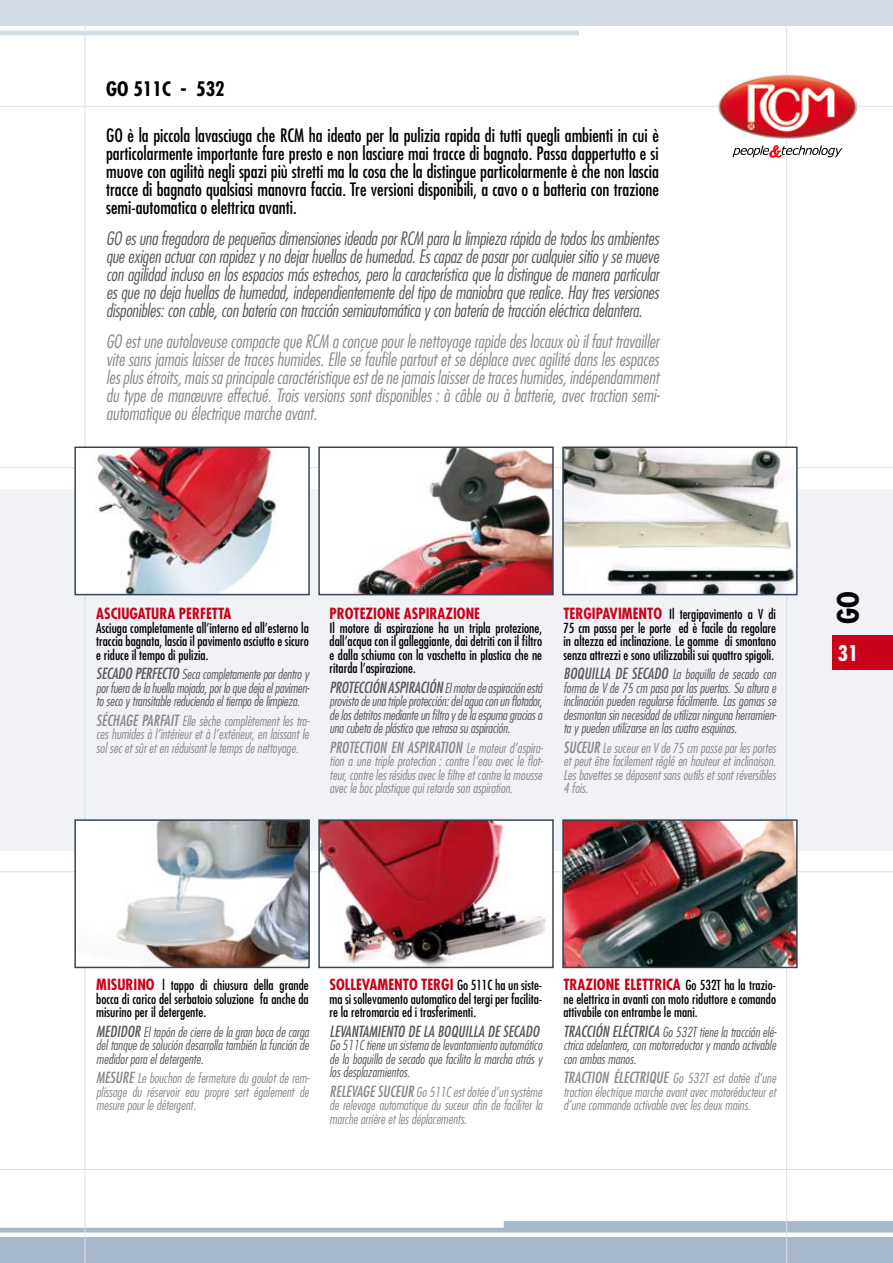
<style>
.page{position:relative;width:893px;height:1263px;background:#fff}
.page>*{position:absolute;margin:0;border:0;box-sizing:border-box;transform-origin:0 0}
.t1{font:700 condensed 28.65px "Futura";color:#000}
.t2{font:700 condensed 21px "Futura";color:#fff}
.t3{font:700 condensed 19.5px "Futura";color:#000}
.t4{font:italic 300 condensed 18px/18px "Futura";letter-spacing:-.01em;color:#58585a;text-align:justify}
.t5{font:italic 300 condensed 18px/18px "Futura";color:#87888a;text-align:justify}
.t6{font:condensed 18px/18px "Futura";color:#000;text-align:justify}
.t7{font:700 condensed 15px "Futura";color:#ca031a}
.t8{font:italic condensed 15px "Futura";color:#87888a}
.t9{font:italic condensed 15px "Futura";color:#58585a}
.t10{font:italic 300 condensed 13.5px/13.5px "Futura";color:#58585a;text-align:justify}
.t11{font:italic 300 condensed 13.5px/13.5px "Futura";color:#87888a;text-align:justify}
.t12{font:condensed 13.5px/13.5px "Futura";color:#000;text-align:justify}
.s1{font-weight:400;font-size:15px}
.s2{font-weight:300;font-size:13.5px}
.s3{font-weight:700;font-size:15px;color:#ca031a}
</style>
<div class="page">
<div style="left:0;top:0;width:893px;height:26px;background:#d3dbe4"></div>
<svg style="left:0;top:26px;width:579px;height:16px"></svg>
<div style="left:0;top:1238px;width:893px;height:25px;background:#a7b8ca"></div>
<svg style="left:0;top:1221px;width:893px;height:11px"></svg>
<div style="left:0;top:489px;width:893px;height:361px;background:#f0f2f5"></div>
<hr style="left:0;top:467px;width:893px;height:1px;background:#dbdfe4">
<hr style="left:0;top:871px;width:893px;height:1px;background:#dbdfe4">
<hr style="left:0;top:106px;width:893px;height:1px;background:#dbdfe4">
<hr style="left:786px;top:0;width:1px;height:1263px;background:#dbdfe4">
<hr style="left:0;top:1169px;width:893px;height:1px;background:#dbdfe4">
<svg style="left:733px;top:145px;width:109px;height:13px"></svg>
<img style="left:718px;top:73px;width:139px;height:66px">
<hr style="left:85px;top:0;width:1px;height:1263px;background:#dbdfe4">
<div style="left:833px;top:636px;width:60px;height:34px;background:#ca031a"></div>
<img style="left:565px;top:449px;width:230px;height:143px">
<div style="left:562px;top:446px;width:236px;height:149px;border:2px solid #364658"></div>
<div style="left:75px;top:447px;width:234px;height:148px;background:#fff"></div>
<img style="left:96px;top:449px;width:181px;height:143px">
<div style="left:74px;top:446px;width:236px;height:149px;border:2px solid #364658"></div>
<img style="left:321px;top:449px;width:230px;height:143px">
<div style="left:318px;top:446px;width:236px;height:149px;border:2px solid #364658"></div>
<img style="left:565px;top:822px;width:230px;height:143px">
<div style="left:562px;top:819px;width:236px;height:149px;border:2px solid #364658"></div>
<img style="left:77px;top:822px;width:230px;height:143px">
<div style="left:74px;top:819px;width:236px;height:149px;border:2px solid #364658"></div>
<img style="left:321px;top:822px;width:230px;height:143px">
<div style="left:318px;top:819px;width:236px;height:149px;border:2px solid #364658"></div>
<h3 class="t3" style="left:106px;top:76px;width:120px">GO 511C - 532</h3>
<p class="t6" style="left:106px;top:126px;width:554px">GO è la piccola lavasciuga che RCM ha ideato per la pulizia rapida di tutti quegli ambienti in cui è particolarmente importante fare presto e non lasciare mai tracce di bagnato. Passa dappertutto e si muove con agilità negli spazi più stretti ma la cosa che la distingue particolarmente è che non lascia tracce di bagnato qualsiasi manovra faccia. Tre versioni disponibili, a cavo o a batteria con trazione semi-automatica o elettrica avanti.</p>
<p class="t4" style="left:106px;top:229px;width:554px">GO es una fregadora de pequeñas dimensiones ideada por RCM para la limpieza rápida de todos los ambientes que exigen actuar con rapidez y no dejar huellas de humedad. Es capaz de pasar por cualquier sitio y se mueve con agilidad incluso en los espacios más estrechos, pero la característica que la distingue de manera particular es que no deja huellas de humedad, independientemente del tipo de maniobra que realice. Hay tres versiones disponibles: con cable, con batería con tracción semiautomática y con batería de tracción eléctrica delantera.</p>
<p class="t5" style="left:106px;top:332px;width:555px">GO est une autolaveuse compacte que RCM a conçue pour le nettoyage rapide des locaux où il faut travailler vite sans jamais laisser de traces humides. Elle se faufile partout et se déplace avec agilité dans les espaces les plus étroits, mais sa principale caractéristique est de ne jamais laisser de traces humides, indépendamment du type de manœuvre effectué. Trois versions sont disponibles : à câble ou à batterie, avec traction semi&shy;automatique ou électrique marche avant.</p>
<p class="t7" style="left:96px;top:604px;width:98px">ASCIUGATURA PERFETT</p>
<p class="t7" style="left:223px;top:604px;width:9px">A</p>
<p class="t12" style="left:96px;top:621px;width:214px">Asciuga completamente all’interno ed all’esterno la traccia bagnata, lascia il pavimento asciutto e sicuro e riduce il tempo di pulizia.</p>
<p class="t10" style="left:96px;top:667px;width:215px"><span class="s1">SECADO PERFECTO</span> Seca completamente por dentro y por fuera de la huella mojada, por lo que deja el pavimen&shy;to seco y transitable reduciendo el tiempo de limpieza.</p>
<p class="t8" style="left:96px;top:711px;width:24px">SÉCHAGE</p>
<p class="t11" style="left:96px;top:714px;width:215px;text-indent:45px"><span class="s1">PARFA IT</span> Elle sèche complètement les tra&shy;ces humides à l’intérieur et à l’extérieur, en laissant le sol sec et sûr et en réduisant le temps de nettoyage.</p>
<p class="t7" style="left:330px;top:604px;width:16px">PROTEZ</p>
<p class="t7" style="left:373px;top:604px;width:13px">IONE</p>
<p class="t7" style="left:404px;top:604px;width:62px">ASPIRAZIONE</p>
<p class="t12" style="left:330px;top:621px;width:214px">Il motore di aspirazione ha un tripla protezione, dall’acqua con il galleggiante, dai detriti con il filtro e dalla schiuma con la vaschetta in plastica che ne ritarda l’aspirazione.</p>
<p class="t10" style="left:330px;top:681px;width:214px"><span class="s1">PRO TECCIÓN ASPIRA CIÓN</span> El motor de aspiración está provisto de una triple protección: del agua con un flotador, de los detritos mediante un filtro y de la espuma gracias a una cubeta de plástico que retrasa su aspiración.</p>
<p class="t8" style="left:330px;top:738px;width:215px">PROTECTION EN ASPIRA TION <span class="s2">Le moteur d’aspira-</span></p>
<p class="t11" style="left:330px;top:754px;width:215px">tion a une triple protection : contre l’eau avec le flot&shy;teur, contre les résidus avec le filtre et contre la mousse avec le bac plastique qui retarde son aspiration.</p>
<p class="t7" style="left:563px;top:604px;width:68px">TERGIPAVIMENTO</p>
<p class="t12" style="left:563px;top:607px;width:214px;text-indent:106px">Il tergipavimento a V di 75 cm passa per le porte ed è facile da regolare in altezza ed inclinazione. Le gomme di smontano senza attrezzi e sono utilizzabili sui quattro spigoli.</p>
<p class="t10" style="left:563px;top:667px;width:215px"><span class="s1">BOQUILLA DE SECADO</span> La boquilla de secado con forma de V de 75 cm pasa por las puertas. Su altura e inclinación pueden regularse fácilmente. Las gomas se desmontan sin necesidad de utilizar ninguna herramien&shy;ta y pueden utilizarse en las cuatro esquinas.</p>
<p class="t11" style="left:563px;top:741px;width:214px"><span class="s1">SUCEUR</span> Le suceur en V de 75 cm passe par les portes et peut être facilement réglé en hauteur et inclinaison.<br>Les bavettes se déposent sans outils et sont réversibles 4 fois.</p>
<h1 class="t1" style="left:831px;top:624px;width:33px;rotate:-90deg">GO</h1>
<h2 class="t2" style="left:838px;top:640px;width:22px">31</h2>
<p class="t12" style="left:96px;top:978px;width:214px"><span class="s3">MISURINO</span> l tappo di chiusura della grande bocca di carico del serbatoio soluzione fa anche da misurino per il detergente.</p>
<p class="t10" style="left:96px;top:1025px;width:214px"><span class="s1">MEDIDOR</span> El tapón de cierre de la gran boca de carga del tanque de solución desarrolla también la función de medidor para el detergente.</p>
<p class="t11" style="left:96px;top:1071px;width:215px"><span class="s1">MESURE</span> Le bouchon de fermeture du goulot de rem&shy;plissage du réservoir eau propre sert également de mesure pour le détergent.</p>
<p class="t7" style="left:330px;top:975px;width:57px">SOLLEVAMENTO</p>
<p class="t12" style="left:330px;top:978px;width:214px;text-indent:92px"><span class="s3">TERGI</span> Go 511C ha un siste&shy;ma si sollevamento automatico del tergi per facilita&shy;re la retromarcia ed i trasferimenti.</p>
<p class="t9" style="left:330px;top:1022px;width:198px">LEVAN TAMIEN TO DE LA BOQUILLA DE SECADO</p>
<p class="t10" style="left:330px;top:1038px;width:215px">Go 511C tiene un sistema de levantamiento automático de la boquilla de secado que facilita la marcha atrás y los desplazamientos.</p>
<p class="t11" style="left:330px;top:1085px;width:214px"><span class="s1">RELEVAGE SUCEUR</span> Go 511C est dotée d’un système de relevage automatique du suceur afin de faciliter la marche arrière et les déplacements.</p>
<p class="t7" style="left:563px;top:975px;width:42px">TRAZIONE</p>
<p class="t7" style="left:625px;top:975px;width:19px">ELETTR</p>
<p class="t12" style="left:563px;top:978px;width:214px;text-indent:99px"><span class="s3">ICA</span> Go 532T ha la trazio&shy;ne elettrica in avanti con moto riduttore e comando attivabile con entrambe le mani.</p>
<p class="t10" style="left:563px;top:1025px;width:214px"><span class="s1">TRA CCIÓN ELÉCTRICA</span> Go 532T tiene la tracción elé&shy;ctrica adelantera, con motorreductor y mando activable con ambas manos.</p>
<p class="t11" style="left:563px;top:1071px;width:214px"><span class="s1">TRA CTION ÉLECTRIQUE</span> Go 532T est dotée d’une traction électrique marche avant avec motoréducteur et d’une commande activable avec les deux mains.</p>
</div>
